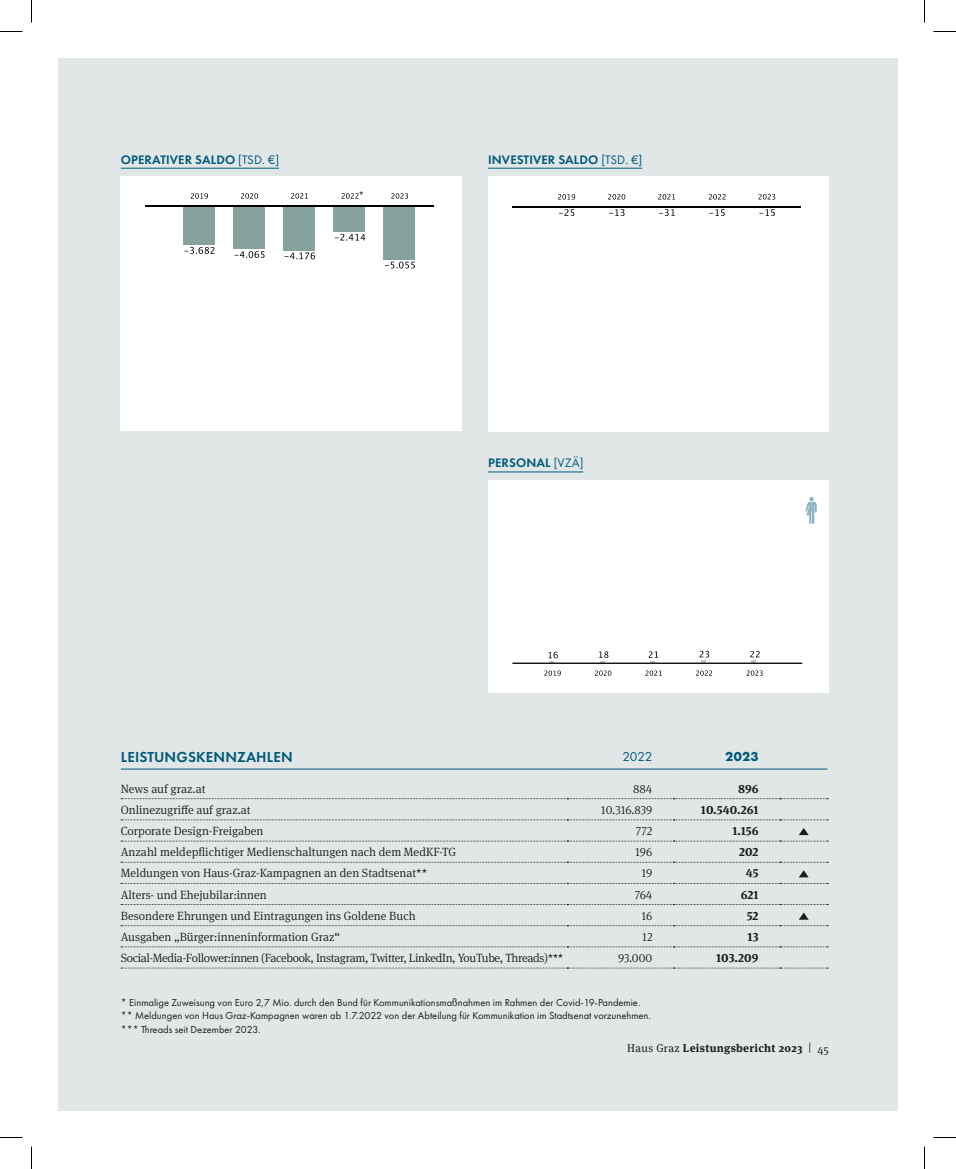
<style>
.page{position:relative;width:956px;height:1169px;background:#fff}
.page>*{position:absolute;margin:0;border:0;box-sizing:border-box;transform-origin:0 0}
.t1{font:600 15px "Futura PT";letter-spacing:.01em;color:#005a7c}
.t2{font:13.5px "Futura PT";color:#005a7c}
.t3{font:700 13.5px "Futura PT";color:#005a7c}
.t4{font:600 12.75px "Futura PT";letter-spacing:.01em;color:#005a7c}
.t5{font:300 12px "Meta Serif Pro";color:#1d1d1b}
.t6{font:300 12px "Meta Serif Pro";letter-spacing:-.03em;color:#1d1d1b}
.t7{font:700 12px "Meta Serif Pro";color:#1d1d1b}
.t8{font:700 11.25px "Meta Serif Pro";letter-spacing:.03em;color:#1d1d1b}
.t9{font:10.5px/13.5px "Futura PT";color:#1d1d1b}
.s1{font-weight:400}
</style>
<div class="page">
<div style="left:58px;top:58px;width:839px;height:1052px;background:#e1e7e7"></div>
<hr style="left:488px;top:168px;width:154px;height:1px;background:#005a7c">
<div style="left:488px;top:176px;width:341px;height:255px;background:#fff"></div>
<svg style="left:559px;top:209px;width:15px;height:7px"></svg>
<svg style="left:558px;top:194px;width:17px;height:6px"></svg>
<svg style="left:609px;top:209px;width:15px;height:7px"></svg>
<svg style="left:608px;top:194px;width:17px;height:6px"></svg>
<svg style="left:659px;top:209px;width:16px;height:7px"></svg>
<svg style="left:658px;top:194px;width:17px;height:6px"></svg>
<svg style="left:709px;top:209px;width:16px;height:7px"></svg>
<svg style="left:709px;top:194px;width:17px;height:6px"></svg>
<svg style="left:759px;top:209px;width:16px;height:7px"></svg>
<svg style="left:758px;top:194px;width:17px;height:6px"></svg>
<hr style="left:512px;top:206px;width:289px;height:1px;background:#000">
<hr style="left:121px;top:168px;width:158px;height:1px;background:#005a7c">
<div style="left:121px;top:176px;width:341px;height:255px;background:#fff"></div>
<div style="left:183px;top:206px;width:32px;height:39px;background:#85a29e"></div>
<svg style="left:184px;top:247px;width:30px;height:7px"></svg>
<svg style="left:191px;top:193px;width:17px;height:6px"></svg>
<div style="left:233px;top:206px;width:32px;height:43px;background:#85a29e"></div>
<svg style="left:235px;top:251px;width:30px;height:7px"></svg>
<svg style="left:241px;top:193px;width:17px;height:6px"></svg>
<div style="left:283px;top:206px;width:32px;height:44px;background:#85a29e"></div>
<svg style="left:285px;top:252px;width:30px;height:7px"></svg>
<svg style="left:291px;top:193px;width:17px;height:6px"></svg>
<div style="left:333px;top:206px;width:32px;height:26px;background:#85a29e"></div>
<svg style="left:335px;top:234px;width:30px;height:6px"></svg>
<svg style="left:342px;top:193px;width:16px;height:6px"></svg>
<div style="left:383px;top:206px;width:32px;height:54px;background:#85a29e"></div>
<svg style="left:385px;top:261px;width:30px;height:7px"></svg>
<svg style="left:391px;top:193px;width:17px;height:6px"></svg>
<hr style="left:145px;top:205px;width:288px;height:1px;background:#000">
<div style="left:488px;top:480px;width:341px;height:212px;background:#fff"></div>
<hr style="left:488px;top:471px;width:95px;height:1px;background:#005a7c">
<svg style="left:805px;top:497px;width:12px;height:27px"></svg>
<svg style="left:544px;top:670px;width:17px;height:6px"></svg>
<svg style="left:595px;top:670px;width:16px;height:6px"></svg>
<svg style="left:645px;top:670px;width:17px;height:6px"></svg>
<svg style="left:696px;top:670px;width:16px;height:6px"></svg>
<svg style="left:747px;top:670px;width:16px;height:6px"></svg>
<svg style="left:512px;top:651px;width:290px;height:13px"></svg>
<svg style="left:121px;top:798px;width:707px;height:1px"></svg>
<svg style="left:121px;top:819px;width:707px;height:1px"></svg>
<svg style="left:121px;top:862px;width:707px;height:1px"></svg>
<svg style="left:121px;top:883px;width:707px;height:1px"></svg>
<svg style="left:121px;top:904px;width:707px;height:1px"></svg>
<svg style="left:121px;top:925px;width:707px;height:1px"></svg>
<svg style="left:121px;top:946px;width:707px;height:1px"></svg>
<svg style="left:121px;top:967px;width:707px;height:1px"></svg>
<hr style="left:121px;top:768px;width:446px;height:1px;background:#005a7c">
<hr style="left:567px;top:768px;width:107px;height:1px;background:#005a7c">
<hr style="left:674px;top:768px;width:106px;height:1px;background:#005a7c">
<hr style="left:780px;top:768px;width:47px;height:1px;background:#005a7c">
<svg style="left:121px;top:828px;width:707px;height:13px"></svg>
<svg style="left:799px;top:870px;width:10px;height:7px"></svg>
<svg style="left:799px;top:912px;width:9px;height:7px"></svg>
<svg style="left:0;top:31px;width:22px;height:1px"></svg>
<svg style="left:933px;top:31px;width:23px;height:1px"></svg>
<svg style="left:0;top:1137px;width:22px;height:1px"></svg>
<svg style="left:933px;top:1137px;width:23px;height:1px"></svg>
<svg style="left:31px;top:0;width:1px;height:23px"></svg>
<svg style="left:31px;top:1146px;width:1px;height:23px"></svg>
<svg style="left:924px;top:0;width:1px;height:23px"></svg>
<svg style="left:924px;top:1146px;width:1px;height:23px"></svg>
<p class="t4" style="left:121px;top:151px;width:160px">OPERATIVER SALDO <span class="s1">[TSD. €]</span></p>
<p class="t4" style="left:488px;top:151px;width:156px">INVESTIVER SALDO <span class="s1">[TSD. €]</span></p>
<p class="t9" style="left:359px;top:188px;width:7px">*</p>
<p class="t4" style="left:488px;top:455px;width:97px">PERSONAL <span class="s1">[VZÄ]</span></p>
<p class="t1" style="left:121px;top:747px;width:173px">LEISTUNGSKENNZAHLEN</p>
<p class="t2" style="left:622px;top:749px;width:31px">2022</p>
<p class="t3" style="left:725px;top:748px;width:35px">2023</p>
<p class="t5" style="left:121px;top:780px;width:86px">News auf graz.at</p>
<p class="t5" style="left:633px;top:780px;width:21px">884</p>
<p class="t7" style="left:738px;top:779px;width:22px">896</p>
<p class="t5" style="left:121px;top:801px;width:131px">Onlinezugriffe auf graz.at</p>
<p class="t5" style="left:601px;top:801px;width:53px">10.316.839</p>
<p class="t7" style="left:701px;top:800px;width:59px">10.540.261</p>
<p class="t5" style="left:121px;top:822px;width:144px">Corporate Design-Freigaben</p>
<p class="t5" style="left:636px;top:822px;width:18px">772</p>
<p class="t7" style="left:733px;top:821px;width:27px">1.156</p>
<p class="t5" style="left:121px;top:843px;width:337px">Anzahl meldepflichtiger Medienschaltungen nach dem MedKF-TG</p>
<p class="t5" style="left:635px;top:843px;width:19px">196</p>
<p class="t7" style="left:739px;top:842px;width:21px">202</p>
<p class="t5" style="left:121px;top:864px;width:308px">Meldungen von Haus-Graz-Kampagnen an den Stadtsenat**</p>
<p class="t5" style="left:641px;top:864px;width:12px">19</p>
<p class="t7" style="left:746px;top:863px;width:14px">45</p>
<p class="t5" style="left:121px;top:885px;width:148px">Alters- und Ehejubilar:innen</p>
<p class="t5" style="left:635px;top:885px;width:19px">764</p>
<p class="t7" style="left:741px;top:884px;width:19px">621</p>
<p class="t5" style="left:121px;top:907px;width:296px">Besondere Ehrungen und Eintragungen ins Goldene Buch</p>
<p class="t5" style="left:641px;top:907px;width:12px">16</p>
<p class="t7" style="left:747px;top:906px;width:13px">52</p>
<p class="t5" style="left:121px;top:928px;width:221px">Ausgaben „Bürger:inneninformation Graz“</p>
<p class="t5" style="left:642px;top:928px;width:12px">12</p>
<p class="t7" style="left:747px;top:927px;width:13px">13</p>
<p class="t6" style="left:121px;top:949px;width:444px">Social-Media-Follower:innen (Facebook, Instagram, Twitter, LinkedIn, YouTube, Threads)***</p>
<p class="t5" style="left:618px;top:949px;width:36px">93.000</p>
<p class="t7" style="left:716px;top:948px;width:44px">103.209</p>
<p class="t9" style="left:121px;top:995px;width:532px">* Einmalige Zuweisung von Euro 2,7 Mio. durch den Bund für Kommunikations maßnahmen im Rahmen der Covid-19-Pandemie. ** Meldungen von Haus Graz-Kampagnen waren ab 1.7.2022 von der Abteilung für Kommunikation im Stadtsenat vorzunehmen. *** Threads seit Dezember 2023.</p>
<p class="t8" style="left:627px;top:1039px;width:203px"><span class="s1">Haus Graz</span> Leistungsbericht 2023 <span class="s1">| 45</span></p>
</div>
